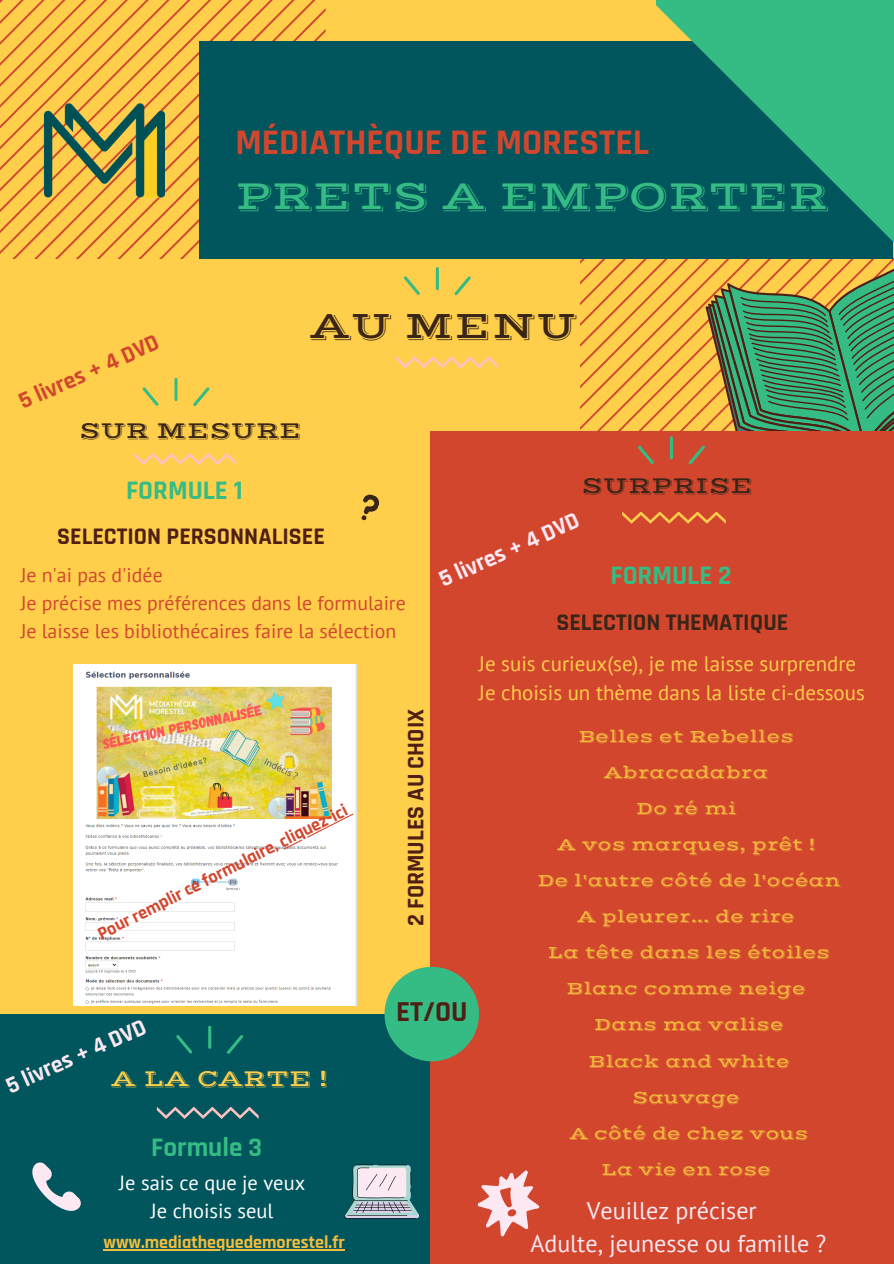
<style>
.page{position:relative;width:894px;height:1264px;background:#fff}
.page>*{position:absolute;margin:0;border:0;box-sizing:border-box;transform-origin:0 0}
.t1{font:42px "Vast Shadow";color:#35bc85}
.t2{font:39.45px "Vast Shadow";color:#392618}
.t3{font:700 36.3px "Rajdhani";color:#d3462e}
.t4{font:700 29.25px "Rajdhani";color:#4f1f15}
.t5{font:700 27px "Rajdhani";color:#35bc85}
.t6{font:24px/32.7px "PT Sans";color:#fce9f3;text-align:center}
.t7{font:700 24px "Rajdhani";color:#4f1f15}
.t8{font:700 24px "Rajdhani";color:#392618}
.t9{font:24px "Vast Shadow";color:#392618}
.t10{font:24px "Vast Shadow";color:#ffce4b}
.t11{font:700 23.7px "Rajdhani";color:#fce9f3}
.t12{font:700 23.7px "Rajdhani";color:#d3462e}
.t13{font:20.85px/28.8px "PT Sans";color:#ffce4b}
.t14{font:20.4px/28.2px "PT Sans";color:#fff;text-align:center}
.t15{font:19.8px/27.6px "PT Sans";color:#d3462e}
.t16{font:18px/36px "Vast Shadow";color:#f4bc3d;text-align:center}
.t17{font:700 18px "Rajdhani";color:#d3462e}
.t18{font:700 18px "Rajdhani";color:#f4bc3d}
</style>
<div class="page">
<div style="left:0;top:0;width:893px;height:1263px;background:#ffce4b"></div>
<svg style="left:0;top:0;width:325px;height:258px"></svg>
<div style="left:199px;top:41px;width:693px;height:218px;background:#01555c"></div>
<div style="left:0;top:1014px;width:470px;height:249px;background:#01555c"></div>
<div style="left:430px;top:430px;width:463px;height:833px;background:#d3462e"></div>
<img style="left:43px;top:89px;width:122px;height:122px">
<svg style="left:396px;top:357px;width:101px;height:11px"></svg>
<hr style="left:174px;top:378px;width:3px;height:23px;background:#35bc85;border-radius:2px">
<svg style="left:193px;top:387px;width:16px;height:19px"></svg>
<svg style="left:142px;top:387px;width:17px;height:19px"></svg>
<svg style="left:622px;top:512px;width:103px;height:11px"></svg>
<svg style="left:580px;top:257px;width:313px;height:208px"></svg>
<svg style="left:656px;top:0;width:237px;height:257px"></svg>
<svg style="left:361px;top:494px;width:18px;height:27px"></svg>
<svg style="left:344px;top:1164px;width:75px;height:54px"></svg>
<svg style="left:32px;top:1162px;width:49px;height:49px"></svg>
<hr style="left:208px;top:1025px;width:3px;height:23px;background:#35bc85;border-radius:2px">
<svg style="left:227px;top:1035px;width:16px;height:18px"></svg>
<svg style="left:176px;top:1035px;width:16px;height:18px"></svg>
<svg style="left:157px;top:1107px;width:101px;height:11px"></svg>
<img style="left:73px;top:664px;width:283px;height:341px">
<svg style="left:435px;top:267px;width:4px;height:23px"></svg>
<svg style="left:454px;top:276px;width:17px;height:19px"></svg>
<svg style="left:404px;top:276px;width:16px;height:19px"></svg>
<svg style="left:134px;top:453px;width:102px;height:12px"></svg>
<svg style="left:384px;top:966px;width:95px;height:95px"></svg>
<svg style="left:477px;top:1170px;width:63px;height:67px"></svg>
<svg style="left:283px;top:813px;width:70px;height:36px;background:#f4e7e1"></svg>
<hr style="left:103px;top:1249px;width:242px;height:1px;background:#f4bc3d">
<h3 class="t3" style="left:235px;top:120px;width:415px">MÉDIATHÈQUE DE MORESTEL</h3>
<h3 class="t12" style="left:14px;top:389px;width:152px;rotate:-24deg">5 livres + 4 DVD</h3>
<h1 class="t1" style="left:235px;top:170px;width:595px">PRETS A EMPORTER</h1>
<h2 class="t2" style="left:310px;top:302px;width:268px">AU MENU</h2>
<h3 class="t9" style="left:79px;top:416px;width:224px">SUR MESURE</h3>
<h3 class="t5" style="left:126px;top:474px;width:118px">FORMULE 1</h3>
<h3 class="t7" style="left:57px;top:522px;width:269px">SELECTION PERSONNALISEE</h3>
<p class="t15" style="left:21px;top:561px;width:386px">Je n'ai pas d'idée<br>Je précise mes préférences dans le formulaire<br>Je laisse les bibliothécaires faire la sélection</p>
<h3 class="t9" style="left:581px;top:471px;width:173px">SURPRISE</h3>
<h3 class="t11" style="left:434px;top:567px;width:152px;rotate:-24deg">5 livres + 4 DVD</h3>
<h3 class="t5" style="left:610px;top:559px;width:122px">FORMULE 2</h3>
<h3 class="t8" style="left:556px;top:607px;width:233px">SELECTION THEMATIQUE</h3>
<p class="t13" style="left:479px;top:649px;width:387px">Je suis curieux(se), je me laisse surprendre<br>Je choisis un thème dans la liste ci-dessous</p>
<p class="t17" style="left:94px;top:925px;width:279px;rotate:-27deg">Pour remplir ce formulaire, cliquez-ici</p>
<h3 class="t11" style="left:1px;top:1073px;width:152px;rotate:-24deg">5 livres + 4 DVD</h3>
<h3 class="t10" style="left:111px;top:1064px;width:217px">A LA CARTE !</h3>
<h3 class="t5" style="left:151px;top:1130px;width:112px">Formule 3</h3>
<p class="t14" style="left:119px;top:1168px;width:187px">Je sais ce que je veux<br>Je choisis seul</p>
<p class="t18" style="left:103px;top:1231px;width:243px">www.mediathequedemorestel.fr</p>
<h3 class="t7" style="left:401px;top:926px;width:219px;rotate:-90deg">2 FORMULES AU CHOIX</h3>
<h3 class="t4" style="left:396px;top:993px;width:73px">ET/OU</h3>
<p class="t16" style="left:537px;top:718px;width:305px">Belles et Rebelles<br>Abracadabra<br>Do ré mi<br>A vos marques, prêt !<br>De l'autre côté de l'océan<br>A pleurer... de rire<br>La tête dans les étoiles<br>Blanc comme neige<br>Dans ma valise<br>Black and white<br>Sauvage<br>A côté de chez vous<br>La vie en rose</p>
<h3 class="t6" style="left:530px;top:1193px;width:297px">Veuillez préciser<br>Adulte, jeunesse ou famille ?</h3>
</div>
